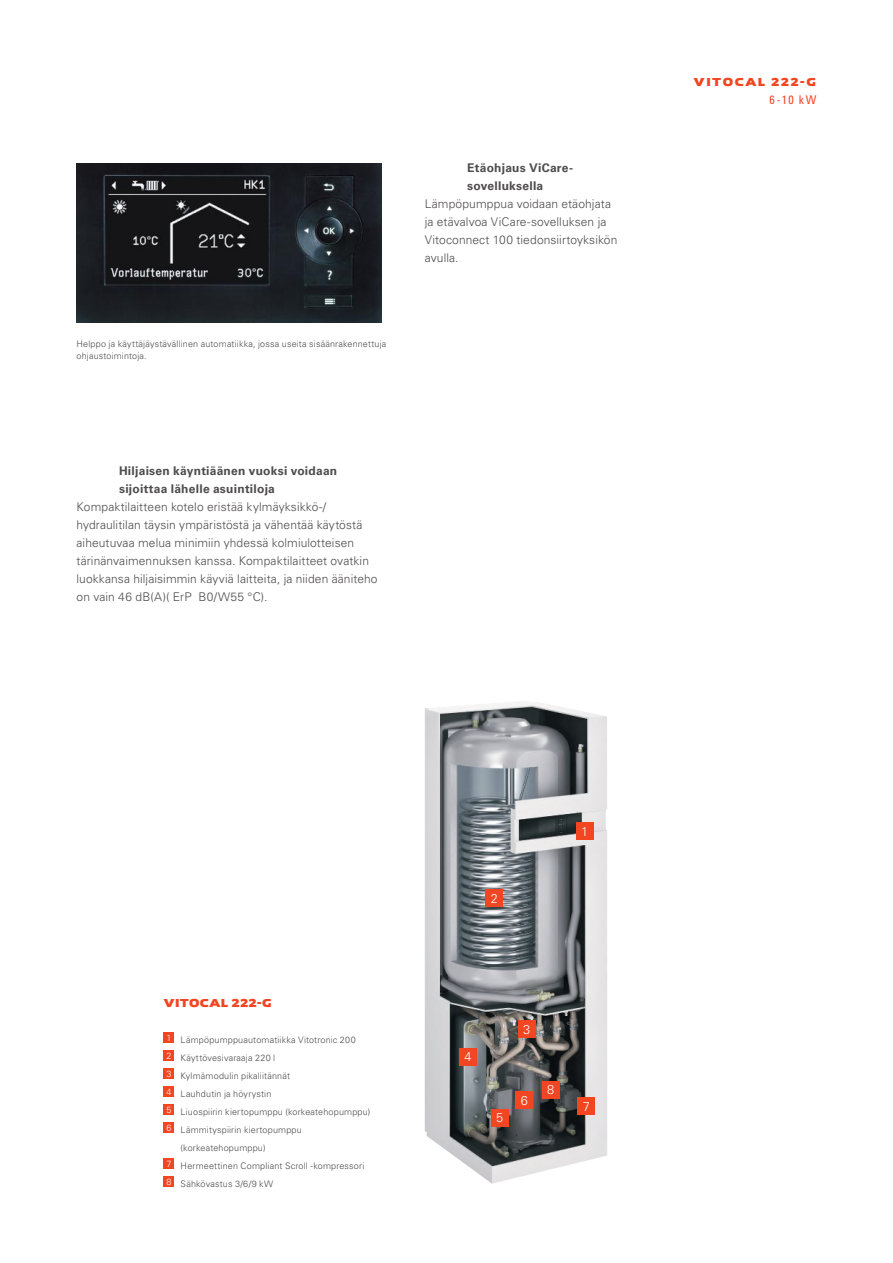
<style>
.page{position:relative;width:893px;height:1263px;background:#fff}
.page>*{position:absolute;margin:0;border:0;box-sizing:border-box;transform-origin:0 0}
.t1{font:300 12.75px "Univers LTCYR 45";color:#fff}
.t2{font:300 12px/18px "Univers LTCYR 45";letter-spacing:.01em;color:#4e4b4c}
.t3{font:700 12px/18px "Univers LTCYR 65";letter-spacing:.02em;color:#4e4b4c}
.t4{font:700 12px "Viessmann";letter-spacing:.105em;color:#f24522}
.t5{font:700 12px "Viessmann";letter-spacing:.005em;color:#f24522}
.t6{font:condensed 12px "Univers LTCYR 57";color:#f24522}
.t7{font:300 9px/12px "Univers LTCYR 45";letter-spacing:.02em;color:#4e4b4c}
</style>
<div class="page">
<img style="left:77px;top:164px;width:304px;height:159px">
<img style="left:425px;top:701px;width:182px;height:482px">
<div style="left:576px;top:823px;width:17px;height:17px;background:#f24522"></div>
<div style="left:486px;top:890px;width:17px;height:17px;background:#f24522"></div>
<div style="left:460px;top:1048px;width:17px;height:17px;background:#f24522"></div>
<div style="left:518px;top:1021px;width:17px;height:17px;background:#f24522"></div>
<div style="left:516px;top:1092px;width:17px;height:17px;background:#f24522"></div>
<div style="left:491px;top:1109px;width:17px;height:17px;background:#f24522"></div>
<div style="left:578px;top:1098px;width:17px;height:17px;background:#f24522"></div>
<div style="left:542px;top:1081px;width:17px;height:17px;background:#f24522"></div>
<div style="left:164px;top:1032px;width:10px;height:11px;background:#f24522"></div>
<div style="left:164px;top:1050px;width:10px;height:11px;background:#f24522"></div>
<div style="left:164px;top:1068px;width:10px;height:11px;background:#f24522"></div>
<div style="left:164px;top:1086px;width:10px;height:11px;background:#f24522"></div>
<div style="left:164px;top:1104px;width:10px;height:11px;background:#f24522"></div>
<div style="left:164px;top:1122px;width:10px;height:11px;background:#f24522"></div>
<div style="left:164px;top:1158px;width:10px;height:11px;background:#f24522"></div>
<div style="left:164px;top:1176px;width:10px;height:11px;background:#f24522"></div>
<p class="t7" style="left:77px;top:338px;width:311px">Helppo ja käyttäjäystävällinen automatiikka, jossa useita sisäänrakennettuja ohjaustoimintoja.</p>
<p class="t3" style="left:467px;top:159px;width:107px">Etäohjaus ViCare&shy;sovelluksella</p>
<p class="t2" style="left:425px;top:195px;width:194px">Lämpöpumppua voidaan etäohjata ja etävalvoa ViCare-sovelluksen ja<br>Vitoconnect 100 tiedonsiirtoyksikön avulla.</p>
<p class="t3" style="left:119px;top:461px;width:220px">Hiljaisen käyntiäänen vuoksi voidaan sijoittaa lähelle asuintiloja</p>
<p class="t2" style="left:77px;top:498px;width:303px">Kompaktilaitteen kotelo eristää kylmäyksikkö-/ hydraulitilan täysin ympäristöstä ja vähentää käytöstä aiheutuvaa melua minimiin yhdessä kolmiulotteisen tärinänvaimennuksen kanssa. Kompaktilaitteet ovatkin luokkansa hiljaisimmin käyviä laitteita, ja niiden ääniteho on vain 46 dB(A)( ErP B0/W55 °C).</p>
<p class="t4" style="left:694px;top:73px;width:124px">VITOCAL 222-G</p>
<p class="t6" style="left:770px;top:92px;width:48px">6-10 kW</p>
<p class="t5" style="left:164px;top:994px;width:110px">VITOCAL 222-G</p>
<p class="t7" style="left:166px;top:1033px;width:191px"><sup>1</sup> Lämpöpumppuautomatiikka Vitotronic 200</p>
<p class="t7" style="left:166px;top:1051px;width:110px"><sup>2</sup> Käyttövesivaraaja 220 l</p>
<p class="t7" style="left:166px;top:1069px;width:125px"><sup>3</sup> Kylmämodulin pikaliitännät</p>
<p class="t7" style="left:166px;top:1087px;width:107px"><sup>4</sup> Lauhdutin ja höyrystin</p>
<p class="t7" style="left:166px;top:1105px;width:206px"><sup>5</sup> Liuospiirin kiertopumppu (korkeatehopumppu)</p>
<p class="t7" style="left:166px;top:1123px;width:137px"><sup>6</sup> Lämmityspiirin kiertopumppu</p>
<p class="t7" style="left:181px;top:1141px;width:86px">(korkeatehopumppu)</p>
<p class="t7" style="left:166px;top:1159px;width:199px"><sup>7</sup> Hermeettinen Compliant Scroll -kompressori</p>
<p class="t7" style="left:166px;top:1177px;width:108px"><sup>8</sup> Sähkövastus 3/6/9 kW</p>
<p class="t1" style="left:491px;top:890px;width:9px">2</p>
<p class="t1" style="left:581px;top:823px;width:9px">1</p>
<p class="t1" style="left:465px;top:1048px;width:9px">4</p>
<p class="t1" style="left:523px;top:1021px;width:9px">3</p>
<p class="t1" style="left:496px;top:1109px;width:9px">5</p>
<p class="t1" style="left:521px;top:1092px;width:9px">6</p>
<p class="t1" style="left:547px;top:1081px;width:9px">8</p>
<p class="t1" style="left:583px;top:1098px;width:9px">7</p>
</div>
